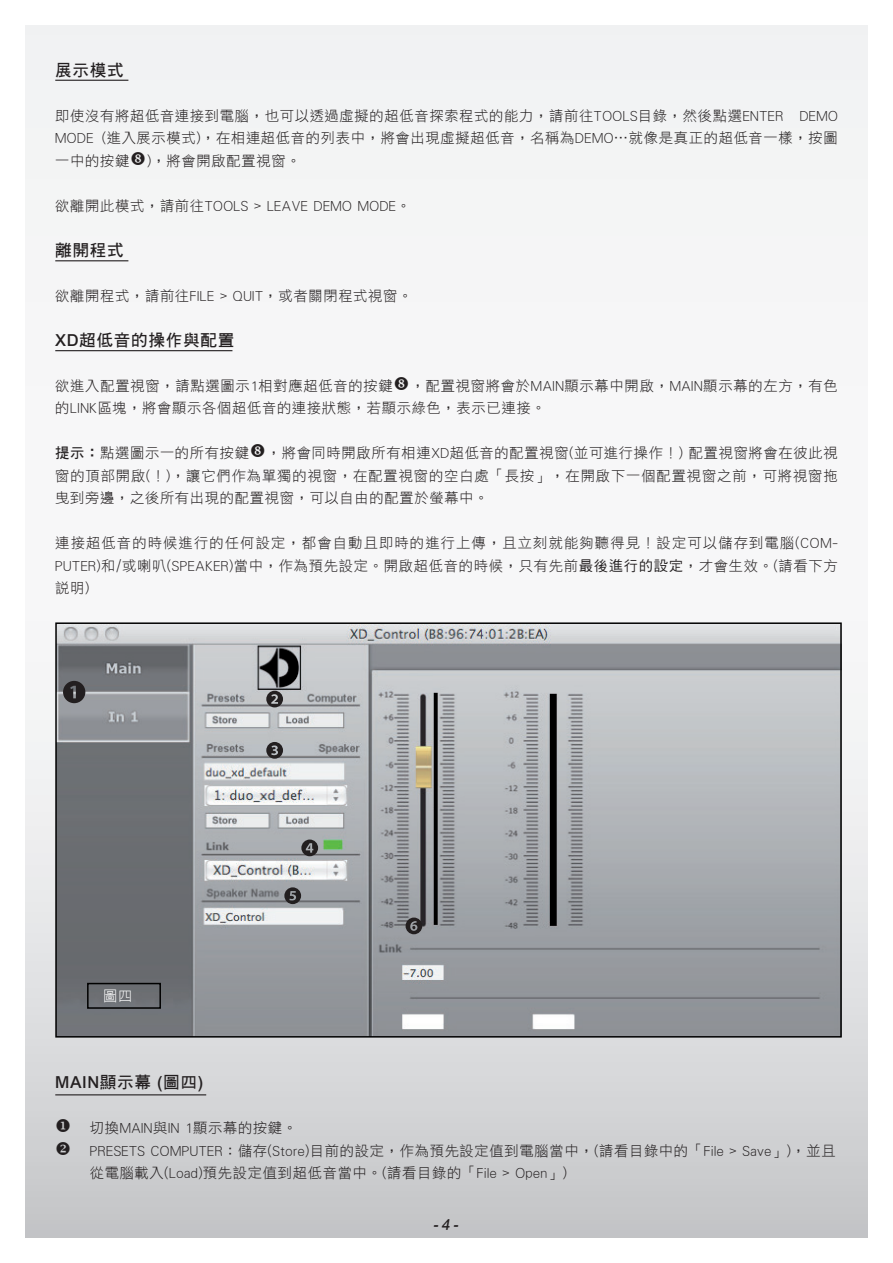
<style>
.page{position:relative;width:893px;height:1263px;background:#fff}
.page>*{position:absolute;margin:0;border:0;box-sizing:border-box;transform-origin:0 0}
.t1{font:16.5px "DF Hei Bd HKP BF";letter-spacing:.05em;color:#231f20}
.t2{font:italic 15px "DF Li Hei Md HK BF";color:#231f20}
.t3{font:14.25px/22.5px "DF Hei Lt HKP BF";letter-spacing:.05em;color:#231f20;text-align:justify}
.t4{font:14.25px "DF Hei Lt HKP BF";color:#fff}
.s1{font-family:"DF Hei Bd HKP BF"}
.s2{font-family:"DF Hei Md HKP BF"}
</style>
<div class="page">
<img style="left:26px;top:26px;width:841px;height:1211px">
<hr style="left:55px;top:260px;width:73px;height:1px;background:#231f20">
<hr style="left:55px;top:350px;width:177px;height:1px;background:#231f20">
<hr style="left:55px;top:80px;width:73px;height:1px;background:#231f20">
<img style="left:58px;top:625px;width:781px;height:409px">
<div style="left:55px;top:622px;width:787px;height:415px;border:2px solid #000"></div>
<svg style="left:63px;top:681px;width:22px;height:22px"></svg>
<svg style="left:266px;top:691px;width:17px;height:16px"></svg>
<svg style="left:266px;top:742px;width:17px;height:17px"></svg>
<svg style="left:301px;top:839px;width:17px;height:17px"></svg>
<svg style="left:284px;top:887px;width:17px;height:17px"></svg>
<svg style="left:406px;top:917px;width:16px;height:17px"></svg>
<div style="left:87px;top:983px;width:74px;height:26px;border:2px solid #000"></div>
<hr style="left:55px;top:1094px;width:151px;height:1px;background:#231f20">
<svg style="left:132px;top:151px;width:13px;height:14px"></svg>
<svg style="left:395px;top:376px;width:13px;height:14px"></svg>
<svg style="left:251px;top:444px;width:13px;height:13px"></svg>
<p class="t1" style="left:55px;top:61px;width:70px">展示模式</p>
<p class="t3" style="left:55px;top:104px;width:784px">即使沒有將超低音連接到電腦，也可以透過虛擬的超低音探索程式的能力，請前往TOOLS目錄，然後點選ENTER DEMO MODE (進入展示模式)，在相連超低音的列表中，將會出現虛擬超低音，名稱為DEMO…就像是真正的超低音一樣，按圖一中的按鍵 )，將會開啟配置視窗。</p>
<p class="t3" style="left:55px;top:194px;width:357px">欲離開此模式，請前往TOOLS &gt; LEAVE DEMO MODE。</p>
<p class="t1" style="left:55px;top:241px;width:70px">離開程式</p>
<p class="t3" style="left:55px;top:284px;width:359px">欲離開程式，請前往FILE &gt; QUIT，或者關閉程式視窗。</p>
<p class="t1" style="left:55px;top:331px;width:181px">XD超低音的操作與配置</p>
<p class="t3" style="left:55px;top:374px;width:339px">欲進入配置視窗，請點選圖示1相對應超低音的按鍵</p>
<p class="t3" style="left:55px;top:374px;width:784px;text-indent:355px">，配置視窗將會於MAIN顯示幕中開啟，MAIN顯示幕的左方，有色的LINK區塊，將會顯示各個超低音的連接狀態，若顯示綠色，表示已連接。</p>
<p class="t3" style="left:55px;top:442px;width:784px"><span class="s1">提示：</span>點選圖示一的所有按鍵 ，將會同時開啟所有相連XD超低音的配置視窗(並可進行操作！) 配置視窗將會在彼此視窗的頂部開啟(！)，讓它們作為單獨的視窗，在配置視窗的空白處「長按」，在開啟下一個配置視窗之前，可將視窗拖曳到旁邊，之後所有出現的配置視窗，可以自由的配置於螢幕中。</p>
<p class="t3" style="left:55px;top:532px;width:784px">連接超低音的時候進行的任何設定，都會自動且即時的進行上傳，且立刻就能夠聽得見！設定可以儲存到電腦(COM-PUTER)和/或喇叭(SPEAKER)當中，作為預先設定。開啟超低音的時候，只有先前<span class="s2">最後進行的設定</span>，才會生效。(請看下方說明)</p>
<p class="t4" style="left:103px;top:988px;width:31px">圖四</p>
<p class="t1" style="left:55px;top:1074px;width:150px">MAIN顯示幕 (圖四)</p>
<p class="t3" style="left:55px;top:1117px;width:243px">◆ 切換MAIN與IN 1顯示幕的按鍵。</p>
<p class="t3" style="left:90px;top:1139px;width:747px;text-indent:-34px">❖ PRESETS COMPUTER：儲存(Store)目前的設定，作為預先設定值到電腦當中，(請看目錄中的「File &gt; Save」)，並且從電腦載入(Load)預先設定值到超低音當中。(請看目錄的「File &gt; Open」)</p>
<p class="t2" style="left:433px;top:1216px;width:29px">-4 -</p>
</div>
